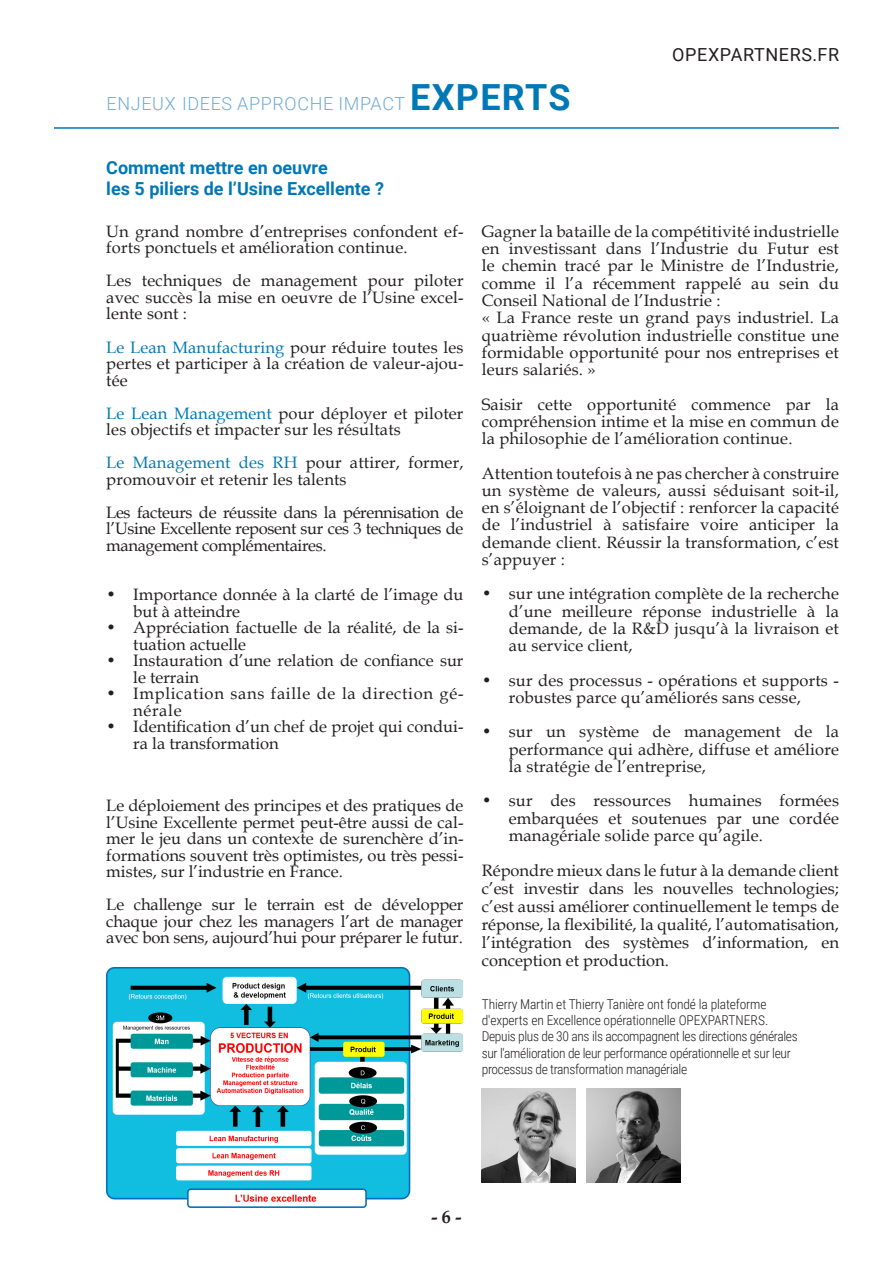
<style>
.page{position:relative;width:893px;height:1263px;background:#fff}
.page>*{position:absolute;margin:0;border:0;box-sizing:border-box;transform-origin:0 0}
.t1{font:700 18px "Roboto";color:#0078b6}
.t2{font:300 18px "Roboto";letter-spacing:.035em;color:#70abd5}
.t3{font:18px "Roboto";letter-spacing:.035em;color:#231f20}
.t4{font:700 18px "Book Antiqua";color:#231f20}
.t5{font:16.5px/17.2px "Book Antiqua";letter-spacing:.01em;color:#231f20;text-align:justify}
.t6{font:16.5px/16.5px "Book Antiqua";letter-spacing:.04em;color:#231f20}
.t7{font:300 13.5px/16.2px "Roboto Condensed";letter-spacing:-.025em;color:#231f20}
.s1{font-weight:700;font-size:36px;color:#0078b6}
.s2{color:#0078b6}
</style>
<div class="page">
<img style="left:106px;top:967px;width:357px;height:241px">
<hr style="left:54px;top:127px;width:785px;height:2px;background:#0078b6">
<img style="left:482px;top:1089px;width:93px;height:93px">
<img style="left:587px;top:1089px;width:93px;height:93px">
<p class="t2" style="left:107px;top:91px;width:465px">ENJEUX IDEES APPROCHE IMPACT <span class="s1">EXPERTS</span></p>
<p class="t1" style="left:106px;top:155px;width:223px">Comment mettre en oeuvre</p>
<p class="t1" style="left:106px;top:176px;width:279px">les 5 piliers de l’Usine Excellente ?</p>
<p class="t3" style="left:672px;top:42px;width:169px">OPEXPARTNERS.FR</p>
<p class="t5" style="left:106px;top:223px;width:359px;line-height:16.5px">Un grand nombre d’entreprises confondent ef&shy;forts ponctuels et amélioration continue.</p>
<p class="t5" style="left:106px;top:272px;width:359px;line-height:16.5px">Les techniques de management pour piloter avec succès la mise en oeuvre de l’Usine excel&shy;lente sont :</p>
<p class="t5" style="left:106px;top:338px;width:359px;line-height:16.5px"><span class="s2">Le Lean Manufacturing</span> pour réduire toutes les pertes et participer à la création de valeur-ajou&shy;tée</p>
<p class="t5" style="left:106px;top:404px;width:359px;line-height:16.5px"><span class="s2">Le Lean Management</span> pour déployer et piloter les objectifs et impacter sur les résultats</p>
<p class="t5" style="left:106px;top:454px;width:359px;line-height:16.5px"><span class="s2">Le Management des RH</span> pour attirer, former, promouvoir et retenir les talents</p>
<p class="t5" style="left:106px;top:503px;width:359px;line-height:16.5px">Les facteurs de réussite dans la pérennisation de l’Usine Excellente reposent sur ces 3 techniques de management complémentaires.</p>
<p class="t5" style="left:133px;top:586px;width:332px;line-height:16.5px;text-indent:-27px">• Importance donnée à la clarté de l’image du but à atteindre</p>
<p class="t5" style="left:133px;top:619px;width:332px;line-height:16.5px;text-indent:-27px">• Appréciation factuelle de la réalité, de la si&shy;tuation actuelle</p>
<p class="t5" style="left:133px;top:652px;width:332px;line-height:16.5px;text-indent:-27px">• Instauration d’une relation de confiance sur le terrain</p>
<p class="t6" style="left:133px;top:685px;width:332px;text-indent:-27px">• Implication sans faille de la direction gé&shy;nérale</p>
<p class="t5" style="left:133px;top:718px;width:332px;line-height:16.5px;text-indent:-27px">• Identification d’un chef de projet qui condui&shy;ra la transformation</p>
<p class="t5" style="left:106px;top:797px;width:359px;line-height:16.5px">Le déploiement des principes et des pratiques de l’Usine Excellente permet peut-être aussi de cal&shy;mer le jeu dans un contexte de surenchère d’in&shy;formations souvent très optimistes, ou très pessi&shy;mistes, sur l’industrie en France.</p>
<p class="t5" style="left:106px;top:896px;width:359px;line-height:16.5px">Le challenge sur le terrain est de développer chaque jour chez les managers l’art de manager avec bon sens, aujourd’hui pour préparer le futur.</p>
<p class="t5" style="left:482px;top:222px;width:359px">Gagner la bataille de la compétitivité industrielle en investissant dans l’Industrie du Futur est le chemin tracé par le Ministre de l’Industrie, comme il l’a récemment rappelé au sein du Conseil National de l’Industrie :</p>
<p class="t5" style="left:482px;top:309px;width:359px">« La France reste un grand pays industriel. La quatrième révolution industrielle constitue une formidable opportunité pour nos entreprises et leurs salariés. »</p>
<p class="t5" style="left:482px;top:395px;width:359px">Saisir cette opportunité commence par la compréhension intime et la mise en commun de la philosophie de l’amélioration continue.</p>
<p class="t5" style="left:482px;top:464px;width:359px">Attention toutefois à ne pas chercher à construire un système de valeurs, aussi séduisant soit-il, en s’éloignant de l’objectif : renforcer la capacité de l’industriel à satisfaire voire anticiper la demande client. Réussir la transformation, c’est s’appuyer :</p>
<p class="t5" style="left:509px;top:585px;width:332px;text-indent:-27px">• sur une intégration complète de la recherche d’une meilleure réponse industrielle à la demande, de la R&amp;D jusqu’à la livraison et au service client,</p>
<p class="t5" style="left:509px;top:671px;width:332px;text-indent:-27px">• sur des processus - opérations et supports - robustes parce qu’améliorés sans cesse,</p>
<p class="t5" style="left:509px;top:723px;width:332px;text-indent:-27px">• sur un système de management de la performance qui adhère, diffuse et améliore la stratégie de l’entreprise,</p>
<p class="t5" style="left:509px;top:792px;width:332px;text-indent:-27px">• sur des ressources humaines formées embarquées et soutenues par une cordée managériale solide parce qu’agile.</p>
<p class="t5" style="left:482px;top:861px;width:359px;line-height:18px">Répondre mieux dans le futur à la demande client c’est investir dans les nouvelles technologies; c’est aussi améliorer continuellement le temps de réponse, la flexibilité, la qualité, l’automatisation, l’intégration des systèmes d’information, en conception et production.</p>
<p class="t7" style="left:482px;top:995px;width:286px">Thierry Martin et Thierry Tanière ont fondé la plateforme</p>
<p class="t7" style="left:482px;top:1012px;width:288px">d'experts en Excellence opérationnelle OPEXPARTNERS.</p>
<p class="t7" style="left:482px;top:1028px;width:317px">Depuis plus de 30 ans ils accompagnent les directions générales sur l'amélioration de leur performance opérationnelle et sur leur processus de transformation managériale</p>
<p class="t4" style="left:431px;top:1205px;width:31px">- 6 -</p>
</div>
